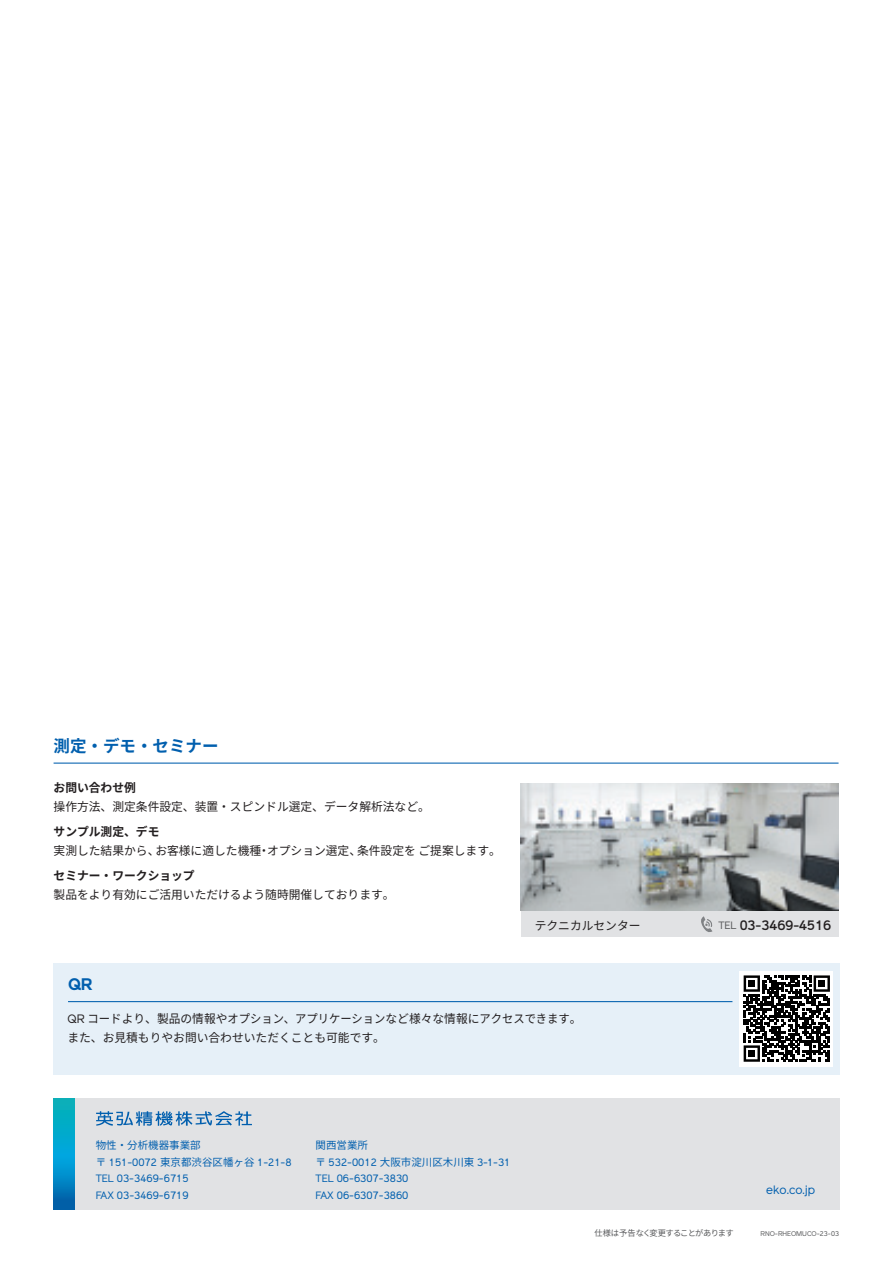
<style>
.page{position:relative;width:893px;height:1263px;background:#fff}
.page>*{position:absolute;margin:0;border:0;box-sizing:border-box;transform-origin:0 0}
.t1{font:700 16.5px "Noto Sans CJ Kjp";color:#015fae}
.t2{font:700 16.5px "Reader";color:#015fae}
.t3{font:500 13.5px "Reader";color:#231f20}
.t4{font:12px/18.8px "Noto Sans CJ Kjp";color:#231f20}
.t5{font:12px/18.8px "Noto Sans CJ Kjp";color:#231f20;scale:.95 1}
.t6{font:12px "Reader";color:#015fae}
.t7{font:10.5px "Reader";color:#015fae}
.t8{font:10.5px "Noto Sans CJ Kjp";color:#015fae}
.t9{font:8.25px "Noto Sans CJ Kjp";letter-spacing:-.075em;color:#57585a}
.t10{font:6.75px "Reader";color:#57585a}
.s1{font-weight:700}
.s2{font-weight:400;font-size:10.5px;color:#57585a}
.s3{font-family:"Reader"}
.s4{font-family:"Noto Sans CJ Kjp"}
</style>
<div class="page">
<div style="left:54px;top:963px;width:786px;height:112px;background:#e6f0f8"></div>
<hr style="left:68px;top:1001px;width:664px;height:1px;background:#015fae">
<div style="left:739px;top:971px;width:93px;height:95px;background:#fff"></div>
<svg style="left:744px;top:975px;width:86px;height:87px"></svg>
<div style="left:748px;top:980px;width:7px;height:7px;background:#000"></div>
<div style="left:818px;top:980px;width:7px;height:7px;background:#000"></div>
<div style="left:748px;top:1050px;width:7px;height:7px;background:#000"></div>
<div style="left:53px;top:1098px;width:787px;height:112px;background:#e1e2e4"></div>
<svg style="left:53px;top:1098px;width:22px;height:112px;background:#0196c5"></svg>
<svg style="left:96px;top:1111px;width:156px;height:15px"></svg>
<div style="left:521px;top:784px;width:317px;height:153px;background:#e1e2e4"></div>
<img style="left:521px;top:784px;width:317px;height:127px">
<hr style="left:54px;top:762px;width:784px;height:2px;background:#015fae">
<svg style="left:701px;top:916px;width:11px;height:16px"></svg>
<p class="t1" style="left:54px;top:737px;width:166px">測定・デモ・セミナー</p>
<p class="t4" style="left:54px;top:779px;width:378px"><span class="s1">お問い合わせ例<br></span>操作方法、測定条件設定、装置・スピンドル選定、データ解析法など。</p>
<p class="t4" style="left:54px;top:823px;width:449px"><span class="s1">サンプル測定、デモ<br></span>実測した結果から、お客様に適した機種・オプション選定、条件設定を ご提案します。</p>
<p class="t4" style="left:54px;top:867px;width:343px"><span class="s1">セミナー・ワークショップ<br></span>製品をより有効にご活用いただけるよう随時開催しております。</p>
<p class="t4" style="left:535px;top:916px;width:107px">テクニカルセンター</p>
<p class="t3" style="left:718px;top:917px;width:114px"><span class="s2">TEL</span> 03-3469-4516</p>
<p class="t2" style="left:68px;top:975px;width:26px">QR</p>
<p class="t5" style="left:67px;top:1010px;width:543px"><span class="s3">QR</span> コードより、製品の情報やオプション、アプリケーションなど様々な情報にアクセスできます。また、お見積もりやお問い合わせいただくことも可能です。</p>
<p class="t8" style="left:96px;top:1139px;width:107px">物性・分析機器事業部</p>
<p class="t7" style="left:96px;top:1155px;width:197px"><span class="s4">〒</span> 151-0072 <span class="s4">東京都渋谷区幡ヶ谷</span> 1-21-8</p>
<p class="t7" style="left:96px;top:1172px;width:94px">TEL 03-3469-6715</p>
<p class="t7" style="left:96px;top:1188px;width:94px">FAX 03-3469-6719</p>
<p class="t8" style="left:316px;top:1139px;width:54px">関西営業所</p>
<p class="t7" style="left:316px;top:1155px;width:196px"><span class="s4">〒</span> 532-0012 <span class="s4">大阪市淀川区木川東</span> 3-1-31</p>
<p class="t7" style="left:316px;top:1172px;width:94px">TEL 06-6307-3830</p>
<p class="t7" style="left:316px;top:1188px;width:94px">FAX 06-6307-3860</p>
<p class="t6" style="left:766px;top:1183px;width:50px">eko.co.jp</p>
<p class="t9" style="left:594px;top:1228px;width:141px">仕様は予告なく変更することがあります</p>
<p class="t10" style="left:761px;top:1229px;width:80px">RNO-RHEOMUCO-23-03</p>
</div>
